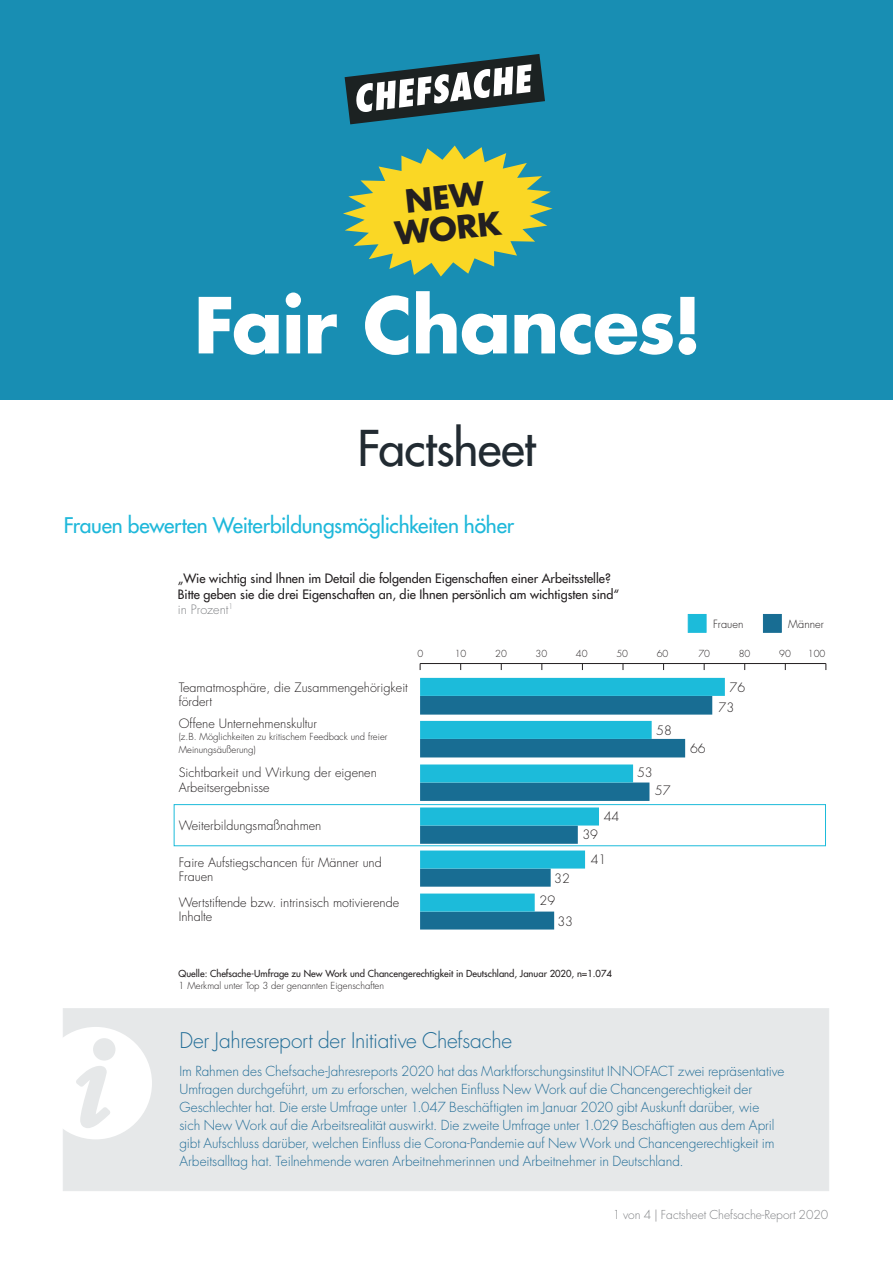
<style>
.page{position:relative;width:893px;height:1263px;background:#fff}
.page>*{position:absolute;margin:0;border:0;box-sizing:border-box;transform-origin:0 0}
.t1{font:700 75px "Futura Std";letter-spacing:-.015em;color:#fff}
.Chapter_Title{font:500 48px "Futura Std";letter-spacing:-.01em;color:#222b32}
.t2{font:700 31.2px "Futura Std";color:#231f20}
.Heading_Level_1{font:500 21px "Futura Std";letter-spacing:-.01em;color:#1fb8da}
.Heading_Level_1-2{font:300 21px "Futura Std";letter-spacing:-.015em;color:#226d97}
.t3{font:500 15.75px "Futura Std";color:#1cbbda}
.Heading_Level_1-3{font:300 13.5px/18px "Futura Std";letter-spacing:-.005em;color:#226d97}
.t4{font:300 12.6px/14.2px "Futura Std";color:#231f20}
.t5{font:500 12.6px/15.1px "Futura Std";color:#231f20}
.t6{font:300 12px "Futura Std";color:#808285}
.t7{font:300 10.95px "Futura Std";color:#231f20}
.t8{font:500 9.45px/11.4px "Futura Std";color:#231f20}
.t9{font:300 9.45px/12.6px "Futura Std";color:#231f20}
.s1{font-weight:300;color:#808285}
.s2{font-weight:300}
</style>
<div class="page">
<div style="left:0;top:0;width:893px;height:399px;background:#188eb3"></div>
<svg style="left:345px;top:54px;width:200px;height:70px"></svg>
<hr style="left:420px;top:663px;width:406px;height:1px;background:#231f20">
<div style="left:420px;top:911px;width:135px;height:18px;background:#186d93"></div>
<svg style="left:420px;top:678px;width:305px;height:233px"></svg>
<div style="left:174px;top:804px;width:652px;height:42px;border:1px solid #1cbbda"></div>
<div style="left:688px;top:614px;width:18px;height:18px;background:#1cbbda"></div>
<div style="left:688px;top:614px;width:18px;height:18px;border:1px solid #1cbbda"></div>
<div style="left:763px;top:614px;width:18px;height:18px;background:#186d93"></div>
<div style="left:63px;top:1008px;width:766px;height:183px;background:#e6e8e9"></div>
<svg style="left:63px;top:1027px;width:89px;height:112px"></svg>
<svg style="left:343px;top:146px;width:210px;height:131px"></svg>
<p class="t2" style="left:393px;top:213px;width:108px;rotate:-6deg">WORK</p>
<p class="t1" style="left:194px;top:275px;width:509px">Fair Chances!</p>
<p class="Chapter_Title" style="left:357px;top:418px;width:180px">Factsheet</p>
<p class="Heading_Level_1" style="left:64px;top:512px;width:452px">Frauen bewerten Weiterbildungsmöglichkeiten höher</p>
<p class="t3" style="left:67px;top:515px;width:351px">Frauen bewerten Weiterbildungsmöglichkeiten höher</p>
<p class="t5" style="left:178px;top:571px;width:443px">„Wie wichtig sind Ihnen im Detail die folgenden Eigenschaften einer Arbeitsstelle?<br>Bitte geben sie die drei Eigenschaften an, die Ihnen persönlich am wichtigsten sind“ <span class="s1">in Prozent</span><sup>1</sup></p>
<p class="t7" style="left:713px;top:617px;width:32px">Frauen</p>
<p class="t7" style="left:788px;top:617px;width:37px">Männer</p>
<p class="t4" style="left:179px;top:681px;width:231px">Teamatmosphäre, die Zusammengehörigkeit fördert</p>
<p class="t4" style="left:179px;top:716px;width:140px">Offene Unternehmenskultur</p>
<p class="t9" style="left:179px;top:731px;width:210px">(z.B. Möglichkeiten zu kritischem Feedback und freier<br>Meinungsäußerung)</p>
<p class="t4" style="left:179px;top:766px;width:200px">Sichtbarkeit und Wirkung der eigenen<br>Arbeitsergebnisse</p>
<p class="t4" style="left:179px;top:819px;width:144px">Weiterbildungsmaßnahmen</p>
<p class="t4" style="left:179px;top:855px;width:205px">Faire Aufstiegschancen für Männer und<br>Frauen</p>
<p class="t4" style="left:179px;top:895px;width:222px">Wertstiftende bzw. intrinsisch motivierende<br>Inhalte</p>
<p class="t9" style="left:418px;top:647px;width:7px">0</p>
<p class="t9" style="left:455px;top:647px;width:13px">10</p>
<p class="t9" style="left:495px;top:647px;width:13px">20</p>
<p class="t9" style="left:536px;top:647px;width:13px">30</p>
<p class="t9" style="left:576px;top:647px;width:13px">40</p>
<p class="t9" style="left:616px;top:647px;width:13px">50</p>
<p class="t9" style="left:657px;top:647px;width:13px">60</p>
<p class="t9" style="left:698px;top:647px;width:13px">70</p>
<p class="t9" style="left:739px;top:647px;width:13px">80</p>
<p class="t9" style="left:779px;top:647px;width:13px">90</p>
<p class="t9" style="left:808px;top:647px;width:19px">100</p>
<p class="t4" style="left:719px;top:678px;width:28px;line-height:19.8px;text-indent:11px">76<br>73</p>
<p class="t4" style="left:656px;top:724px;width:17px">58</p>
<p class="t4" style="left:690px;top:742px;width:17px">66</p>
<p class="t4" style="left:637px;top:766px;width:17px">53</p>
<p class="t4" style="left:655px;top:784px;width:17px">57</p>
<p class="t4" style="left:604px;top:810px;width:17px">44</p>
<p class="t4" style="left:554px;top:872px;width:17px">32</p>
<p class="t4" style="left:539px;top:894px;width:17px">29</p>
<p class="t4" style="left:557px;top:915px;width:17px">33</p>
<p class="t4" style="left:591px;top:822px;width:17px;line-height:24.9px;text-indent:-8px">39<br>41</p>
<p class="t8" style="left:179px;top:968px;width:435px">Quelle: Chefsache-Umfrage zu New Work und Chancengerechtigkeit in Deutschland, Januar 2020, n=1.074<br><span class="s2">1 Merkmal unter Top 3 der genannten Eigenschaften</span></p>
<p class="Heading_Level_1-2" style="left:179px;top:1027px;width:334px">Der Jahresreport der Initiative Chefsache</p>
<p class="Heading_Level_1-3" style="left:179px;top:1063px;width:607px">Im Rahmen des Chefsache-Jahresreports 2020 hat das Marktforschungsinstitut INNOFACT zwei repräsentative Umfragen durchgeführt, um zu erforschen, welchen Einfluss New Work auf die Chancengerechtigkeit der Geschlechter hat. Die erste Umfrage unter 1.047 Beschäftigten im Januar 2020 gibt Auskunft darüber, wie<br>sich New Work auf die Arbeitsrealität auswirkt. Die zweite Umfrage unter 1.029 Beschäftigten aus dem April gibt Aufschluss darüber, welchen Einfluss die Corona-Pandemie auf New Work und Chancengerechtigkeit im Arbeitsalltag hat. Teilnehmende waren Arbeitnehmerinnen und Arbeitnehmer in Deutschland.</p>
<p class="t6" style="left:613px;top:1207px;width:217px">1 von 4 | Factsheet Chefsache-Report 2020</p>
</div>
